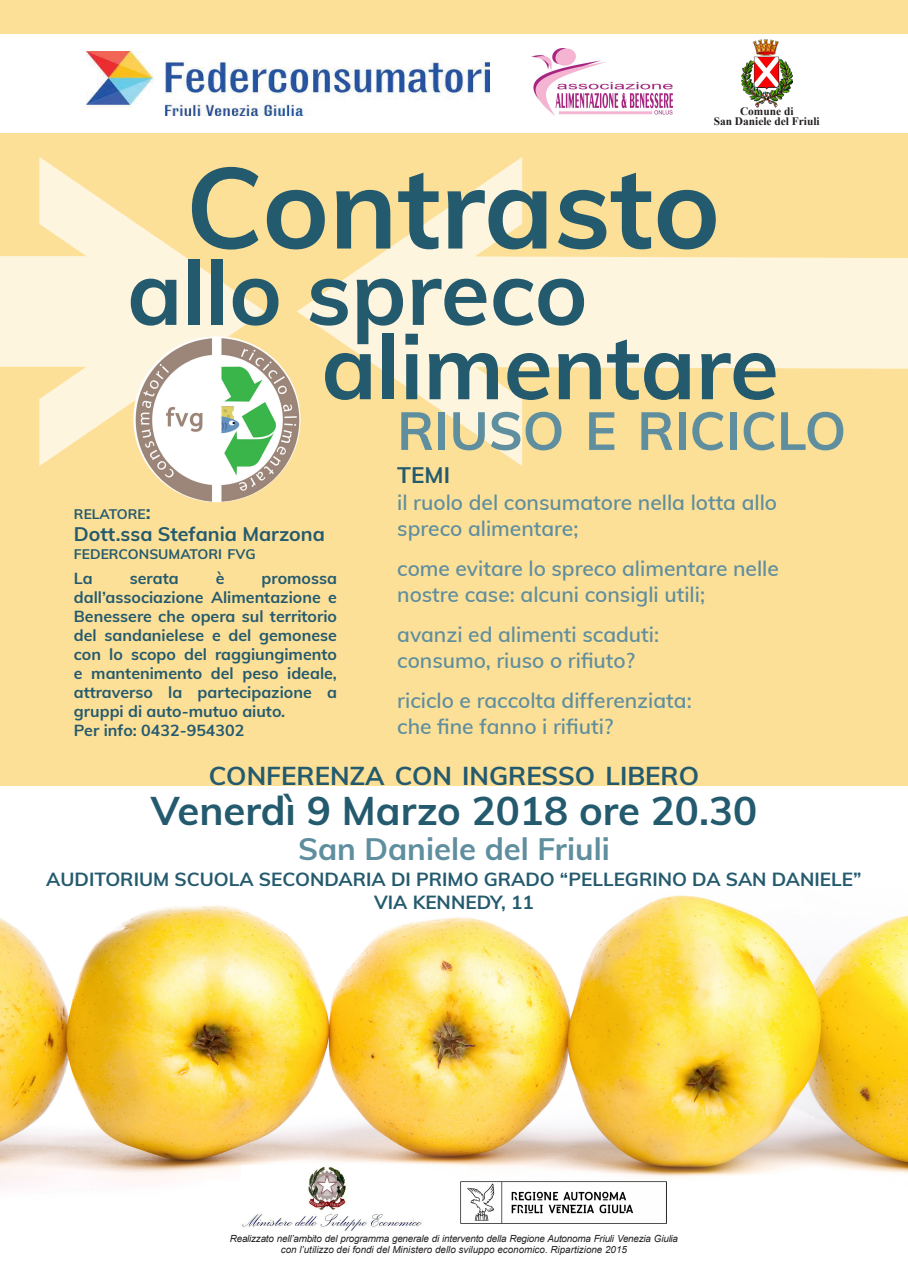
<style>
.page{position:relative;width:908px;height:1276px;background:#fff}
.page>*{position:absolute;margin:0;border:0;box-sizing:border-box;transform-origin:0 0}
.t1{font:700 113.2px "Muli";color:#245a6e}
.t2{font:700 89.3px "Muli";color:#245a6e}
.t3{font:700 52.9px "Muli";color:#5f8e9e}
.t4{font:700 40px "Muli";color:#245a6e}
.t5{font:700 31px "Muli";color:#5f8e9e}
.t6{font:700 25.9px "Muli";color:#245a6e}
.t7{font:700 22.5px "Muli";color:#245a6e}
.t8{font:600 21px/26px "Muli";color:#5f8e9e}
.t9{font:700 19.6px "Muli";color:#245a6e}
.t10{font:700 19px "Muli";color:#245a6e}
.t11{font:700 16px/19px "Muli";color:#245a6e;text-align:justify}
.t12{font:700 13.9px "Muli";color:#245a6e}
.t13{font:700 11.4px/10px "Times New Roman";color:#231f20;text-align:center}
.t14{font:italic 9.8px/11.8px "Arial";letter-spacing:-.02em;color:#231f20;text-align:center}
.s1{font-size:19.8px}
</style>
<div class="page">
<div style="left:0;top:0;width:907px;height:1276px;background:#fde097"></div>
<div style="left:0;top:34px;width:907px;height:99px;background:#fff"></div>
<div style="left:0;top:786px;width:907px;height:490px;background:#fff"></div>
<img style="left:0;top:895px;width:907px;height:292px">
<div style="left:0;top:256px;width:167px;height:111px;background:#fef5df"></div>
<svg style="left:39px;top:157px;width:226px;height:309px;fill:#fef5df"></svg>
<div style="left:522px;top:256px;width:385px;height:113px;background:#fef5df"></div>
<svg style="left:297px;top:157px;width:225px;height:309px"></svg>
<img style="left:133px;top:336px;width:167px;height:166px">
<div style="left:205px;top:1181px;width:497px;height:95px;background:#fff"></div>
<img style="left:241px;top:1166px;width:184px;height:66px">
<img style="left:460px;top:1181px;width:206px;height:42px">
<img style="left:86px;top:52px;width:403px;height:63px">
<img style="left:531px;top:48px;width:141px;height:67px">
<img style="left:741px;top:40px;width:51px;height:67px">
<p class="t13" style="left:713px;top:106px;width:107px">Comune di<br>San Daniele del Friuli</p>
<p class="t1" style="left:186px;top:125px;width:535px">Contrasto</p>
<p class="t2" style="left:127px;top:227px;width:462px">allo spreco</p>
<p class="t2" style="left:321px;top:302px;width:458px">alimentare</p>
<p class="t3" style="left:397px;top:392px;width:450px">RIUSO E RICICLO</p>
<p class="t12" style="left:74px;top:503px;width:78px">RELATORE<span class="s1">:</span></p>
<p class="t12" style="left:74px;top:543px;width:183px">FEDERCONSUMATORI FVG</p>
<p class="t11" style="left:74px;top:568px;width:20px">La</p>
<p class="t11" style="left:130px;top:568px;width:50px">serata</p>
<p class="t11" style="left:216px;top:568px;width:10px">è</p>
<p class="t9" style="left:74px;top:520px;width:252px">Dott.ssa Stefania Marzona</p>
<p class="t11" style="left:74px;top:568px;width:264px;text-indent:188px">promossa dall’associazione Alimentazione e Benessere che opera sul territorio del sandanielese e del gemonese con lo scopo del raggiungimento e mantenimento del peso ideale, attraverso la partecipazione a gruppi di auto-mutuo aiuto.</p>
<p class="t11" style="left:74px;top:720px;width:172px">Per info: 0432-954302</p>
<p class="t7" style="left:397px;top:458px;width:54px">TEMI</p>
<p class="t8" style="left:397px;top:488px;width:381px">il ruolo del consumatore nella lotta allo spreco alimentare;</p>
<p class="t8" style="left:397px;top:554px;width:383px">come evitare lo spreco alimentare nelle nostre case: alcuni consigli utili;</p>
<p class="t8" style="left:397px;top:620px;width:263px">avanzi ed alimenti scaduti: consumo, riuso o rifiuto?</p>
<p class="t8" style="left:397px;top:686px;width:296px">riciclo e raccolta differenziata: che fine fanno i rifiuti?</p>
<p class="t6" style="left:209px;top:757px;width:491px">CONFERENZA CON INGRESSO LIBERO</p>
<p class="t4" style="left:151px;top:782px;width:607px">Venerdì 9 Marzo 2018 ore 20.30</p>
<p class="t5" style="left:298px;top:826px;width:313px">San Daniele del Friuli</p>
<p class="t10" style="left:46px;top:865px;width:816px">AUDITORIUM SCUOLA SECONDARIA DI PRIMO GRADO “PELLEGRINO DA SAN DANIELE”</p>
<p class="t10" style="left:374px;top:888px;width:161px">VIA KENNEDY, 11</p>
<p class="t14" style="left:230px;top:1232px;width:449px">Realizzato nell’ambito del programma generale di intervento della Regione Autonoma Friuli Venezia Giulia con l’utilizzo dei fondi del Ministero dello sviluppo economico. Ripartizione 2015</p>
</div>
